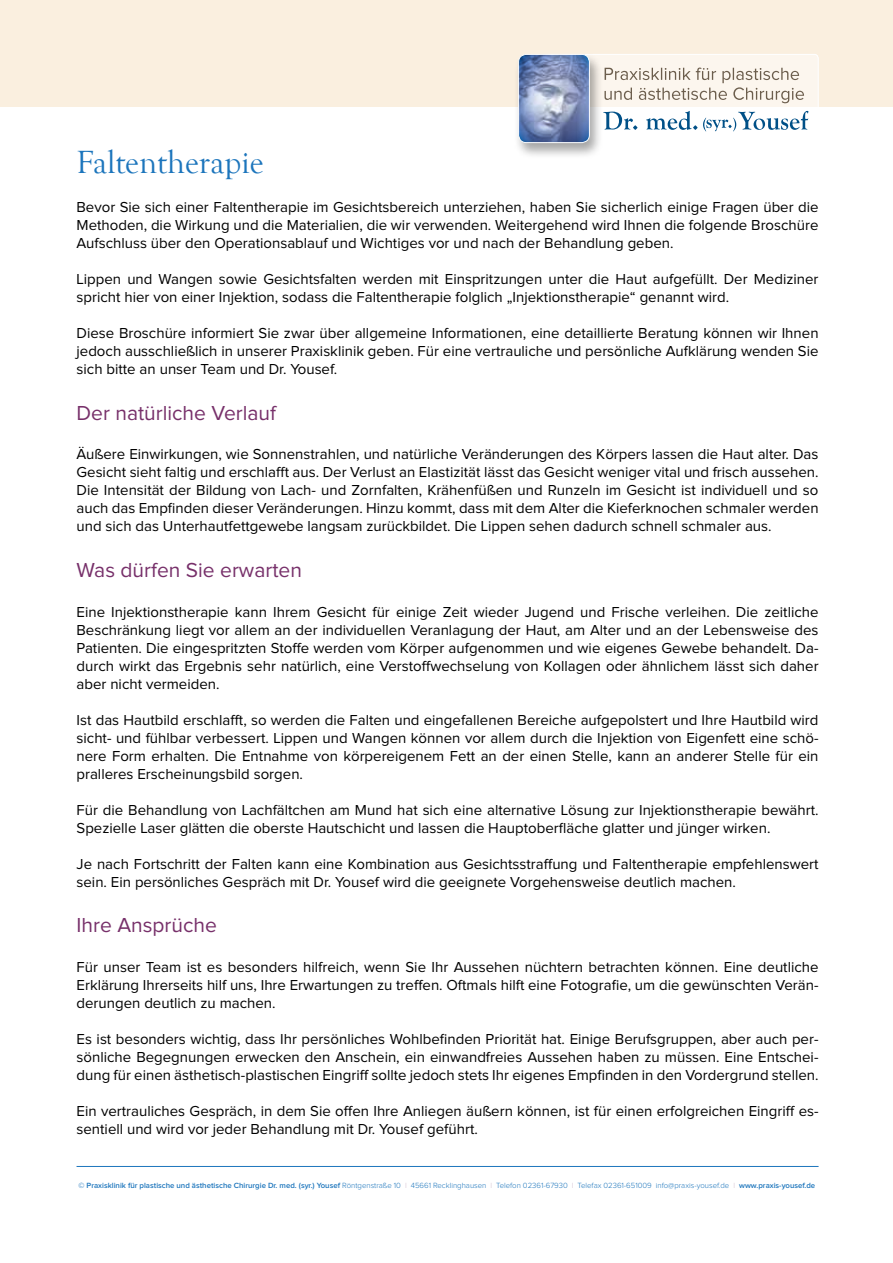
<style>
.page{position:relative;width:893px;height:1263px;background:#fff}
.page>*{position:absolute;margin:0;border:0;box-sizing:border-box;transform-origin:0 0}
.t1{font:33px "Goudy Old Style T";color:#1c75bc}
.t2{font:21px "Proxima Nova";color:#77306a}
.t3{font:15px/18px "Proxima Nova";color:#000;text-align:justify}
.t4{font:300 7.8px "Proxima Nova";color:#1c75bc}
.s1{font-weight:600}
.s2{color:#d4c1d0}
</style>
<div class="page">
<div style="left:0;top:0;width:893px;height:106px;background:#faefdf"></div>
<div style="left:544px;top:54px;width:274px;height:89px;background:linear-gradient(to bottom,#fbf3e8,#fff);border-radius:4px"></div>
<div style="left:544px;top:54px;width:275px;height:89px;border:1px solid #fff;border-radius:4px"></div>
<svg style="left:603px;top:111px;width:205px;height:20px"></svg>
<svg style="left:604px;top:68px;width:200px;height:35px"></svg>
<div style="left:513px;top:52px;width:90px;height:107px;background:#000;opacity:.35"></div>
<img style="left:519px;top:54px;width:70px;height:89px">
<div style="left:518px;top:54px;width:72px;height:89px;border:1px solid #fff;border-radius:8px"></div>
<hr style="left:77px;top:1166px;width:742px;height:1px;background:#1c75bc">
<h1 class="t1" style="left:77px;top:144px;width:189px">Faltentherapie</h1>
<p class="t3" style="left:77px;top:199px;width:744px">Bevor Sie sich einer Faltentherapie im Gesichtsbereich unterziehen, haben Sie sicherlich einige Fragen über die Methoden, die Wirkung und die Materialien, die wir verwenden. Weitergehend wird Ihnen die folgende Broschüre Aufschluss über den Operationsablauf und Wichtiges vor und nach der Behandlung geben.</p>
<p class="t3" style="left:77px;top:271px;width:743px">Lippen und Wangen sowie Gesichtsfalten werden mit Einspritzungen unter die Haut aufgefüllt. Der Mediziner spricht hier von einer Injektion, sodass die Faltentherapie folglich „Injektionstherapie“ genannt wird.</p>
<p class="t3" style="left:77px;top:325px;width:744px">Diese Broschüre informiert Sie zwar über allgemeine Informationen, eine detaillierte Beratung können wir Ihnen jedoch ausschließlich in unserer Praxisklinik geben. Für eine vertrauliche und persönliche Aufklärung wenden Sie sich bitte an unser Team und Dr. Yousef.</p>
<h2 class="t2" style="left:77px;top:403px;width:201px">Der natürliche Verlauf</h2>
<p class="t3" style="left:77px;top:446px;width:744px">Äußere Einwirkungen, wie Sonnenstrahlen, und natürliche Veränderungen des Körpers lassen die Haut alter. Das Gesicht sieht faltig und erschlafft aus. Der Verlust an Elastizität lässt das Gesicht weniger vital und frisch aussehen.<br>Die Intensität der Bildung von Lach- und Zornfalten, Krähenfüßen und Runzeln im Gesicht ist individuell und so auch das Empfinden dieser Veränderungen. Hinzu kommt, dass mit dem Alter die Kieferknochen schmaler werden und sich das Unterhautfettgewebe langsam zurückbildet. Die Lippen sehen dadurch schnell schmaler aus.</p>
<h2 class="t2" style="left:77px;top:560px;width:227px">Was dürfen Sie erwarten</h2>
<p class="t3" style="left:77px;top:603px;width:744px">Eine Injektionstherapie kann Ihrem Gesicht für einige Zeit wieder Jugend und Frische verleihen. Die zeitliche Beschränkung liegt vor allem an der individuellen Veranlagung der Haut, am Alter und an der Lebensweise des Patienten. Die eingespritzten Stoffe werden vom Körper aufgenommen und wie eigenes Gewebe behandelt. Da&shy;durch wirkt das Ergebnis sehr natürlich, eine Verstoffwechselung von Kollagen oder ähnlichem lässt sich daher aber nicht vermeiden.</p>
<p class="t3" style="left:77px;top:711px;width:743px">Ist das Hautbild erschlafft, so werden die Falten und eingefallenen Bereiche aufgepolstert und Ihre Hautbild wird sicht- und fühlbar verbessert. Lippen und Wangen können vor allem durch die Injektion von Eigenfett eine schö&shy;nere Form erhalten. Die Entnahme von körpereigenem Fett an der einen Stelle, kann an anderer Stelle für ein pralleres Erscheinungsbild sorgen.</p>
<p class="t3" style="left:77px;top:801px;width:743px">Für die Behandlung von Lachfältchen am Mund hat sich eine alternative Lösung zur Injektionstherapie bewährt.<br>Spezielle Laser glätten die oberste Hautschicht und lassen die Hauptoberfläche glatter und jünger wirken.</p>
<p class="t3" style="left:77px;top:855px;width:743px">Je nach Fortschritt der Falten kann eine Kombination aus Gesichtsstraffung und Faltentherapie empfehlenswert sein. Ein persönliches Gespräch mit Dr. Yousef wird die geeignete Vorgehensweise deutlich machen.</p>
<h2 class="t2" style="left:77px;top:916px;width:142px">Ihre Ansprüche</h2>
<p class="t3" style="left:77px;top:958px;width:744px">Für unser Team ist es besonders hilfreich, wenn Sie Ihr Aussehen nüchtern betrachten können. Eine deutliche Erklärung Ihrerseits hilf uns, Ihre Erwartungen zu treffen. Oftmals hilft eine Fotografie, um die gewünschten Verän&shy;derungen deutlich zu machen.</p>
<p class="t3" style="left:77px;top:1030px;width:744px">Es ist besonders wichtig, dass Ihr persönliches Wohlbefinden Priorität hat. Einige Berufsgruppen, aber auch per&shy;sönliche Begegnungen erwecken den Anschein, ein einwandfreies Aussehen haben zu müssen. Eine Entschei&shy;dung für einen ästhetisch-plastischen Eingriff sollte jedoch stets Ihr eigenes Empfinden in den Vordergrund stellen.</p>
<p class="t3" style="left:77px;top:1102px;width:743px">Ein vertrauliches Gespräch, in dem Sie offen Ihre Anliegen äußern können, ist für einen erfolgreichen Eingriff es&shy;sentiell und wird vor jeder Behandlung mit Dr. Yousef geführt.</p>
<p class="t4" style="left:79px;top:1182px;width:738px"><span class="s1">© Praxisklinik für plastische und ästhetische Chirurgie Dr. med. (syr.) Yousef</span> Röntgenstraße 10 <span class="s2">I</span> 45661 Recklinghausen <span class="s2">I</span> Telefon 02361-67930 <span class="s2">I</span> Telefax 02361-651009 info@praxis-yousef.de <span class="s2">I</span> <span class="s1">www.praxis-yousef.de</span></p>
</div>
